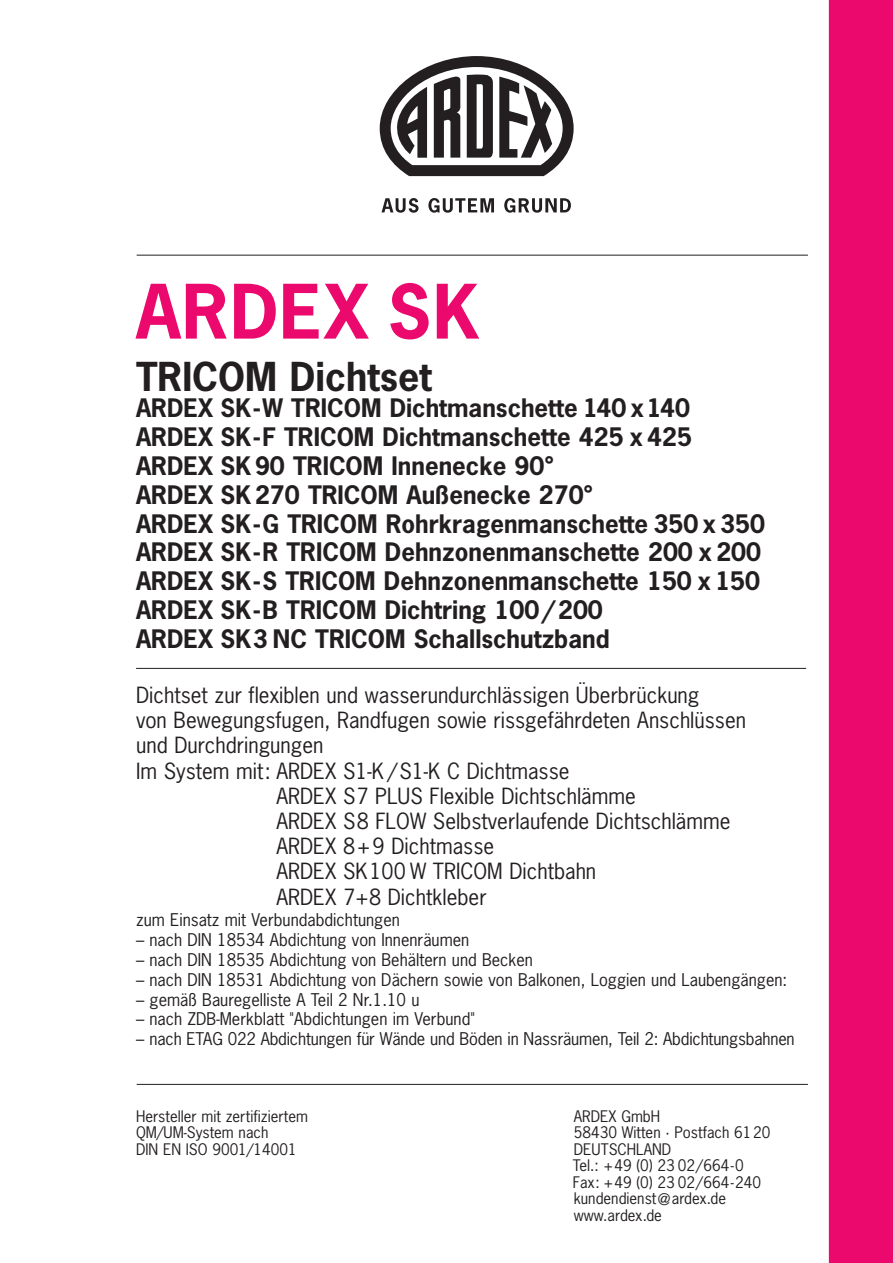
<style>
.page{position:relative;width:893px;height:1263px;background:#fff}
.page>*{position:absolute;margin:0;border:0;box-sizing:border-box;transform-origin:0 0}
.t1{font:700 70.5px "News Gothic";letter-spacing:.025em;color:#ec096d}
.t2{font:700 37.5px "News Gothic";color:#231f20}
.t3{font:700 24px/28.8px "News Gothic";color:#231f20}
.t4{font:21px "News Gothic";color:#231f20}
.t5{font:16.5px "News Gothic";color:#231f20}
.t6{font:15px/16.5px "News Gothic";color:#231f20}
</style>
<div class="page">
<div style="left:829px;top:0;width:64px;height:1263px;background:#ec096d"></div>
<hr style="left:137px;top:255px;width:671px;height:1px;background:#231f20">
<hr style="left:137px;top:1084px;width:671px;height:1px;background:#231f20">
<svg style="left:380px;top:56px;width:194px;height:120px"></svg>
<svg style="left:381px;top:198px;width:38px;height:15px"></svg>
<svg style="left:428px;top:198px;width:66px;height:15px"></svg>
<svg style="left:504px;top:198px;width:67px;height:15px"></svg>
<hr style="left:136px;top:668px;width:670px;height:1px;background:#231f20">
<h1 class="t1" style="left:136px;top:273px;width:345px">ARDEX SK</h1>
<h2 class="t2" style="left:136px;top:356px;width:297px">TRICOM Dichtset</h2>
<p class="t3" style="left:136px;top:395px;width:630px">ARDEX SK-W TRICOM Dichtmanschette 140 x140<br>ARDEX SK-F TRICOM Dichtmanschette 425 x 425<br>ARDEX SK 90 TRICOM Innenecke 90°<br>ARDEX SK 270 TRICOM Außenecke 270°<br>ARDEX SK-G TRICOM Rohrkragenmanschette 350 x 350<br>ARDEX SK-R TRICOM Dehnzonenmanschette 200 x 200<br>ARDEX SK-S TRICOM Dehnzonenmanschette 150 x 150<br>ARDEX SK-B TRICOM Dichtring 100/200<br>ARDEX SK3 NC TRICOM Schallschutzband</p>
<p class="t4" style="left:136px;top:683px;width:565px">Dichtset zur flexiblen und wasserundurchlässigen Überbrückung</p>
<p class="t4" style="left:136px;top:709px;width:611px">von Bewegungsfugen, Randfugen sowie rissgefährdeten Anschlüssen</p>
<p class="t4" style="left:136px;top:734px;width:189px">und Durchdringungen</p>
<p class="t4" style="left:136px;top:759px;width:435px">Im System mit: ARDEX S1-K/S1-K C Dichtmasse</p>
<p class="t4" style="left:276px;top:784px;width:361px">ARDEX S7 PLUS Flexible Dichtschlämme</p>
<p class="t4" style="left:276px;top:809px;width:456px">ARDEX S8 FLOW Selbstverlaufende Dichtschlämme</p>
<p class="t4" style="left:276px;top:835px;width:219px">ARDEX 8+9 Dichtmasse</p>
<p class="t4" style="left:276px;top:860px;width:321px">ARDEX SK100 W TRICOM Dichtbahn</p>
<p class="t4" style="left:276px;top:885px;width:212px">ARDEX 7+8 Dichtkleber</p>
<p class="t5" style="left:136px;top:911px;width:265px">zum Einsatz mit Verbundabdichtungen</p>
<p class="t5" style="left:136px;top:931px;width:335px">– nach DIN 18534 Abdichtung von Innenräumen</p>
<p class="t5" style="left:136px;top:950px;width:398px">– nach DIN 18535 Abdichtung von Behältern und Becken</p>
<p class="t5" style="left:136px;top:970px;width:653px">– nach DIN 18531 Abdichtung von Dächern sowie von Balkonen, Loggien und Laubengängen:</p>
<p class="t5" style="left:136px;top:990px;width:285px">– gemäß Bauregelliste A Teil 2 Nr.1.10 u</p>
<p class="t5" style="left:136px;top:1010px;width:340px">– nach ZDB-Merkblatt "Abdichtungen im Verbund"</p>
<p class="t5" style="left:136px;top:1030px;width:660px">– nach ETAG 022 Abdichtungen für Wände und Böden in Nassräumen, Teil 2: Abdichtungsbahnen</p>
<p class="t6" style="left:136px;top:1108px;width:173px">Hersteller mit zertifiziertem<br>QM/UM-System nach<br>DIN EN ISO 9001/14001</p>
<p class="t6" style="left:573px;top:1108px;width:199px">ARDEX GmbH<br>58430 Witten · Postfach 6120<br>DEUTSCHLAND<br>Tel.: +49 (0) 23 02/664-0<br>Fax: +49 (0) 23 02/664-240 kundendienst@ardex.de www.ardex.de</p>
</div>
